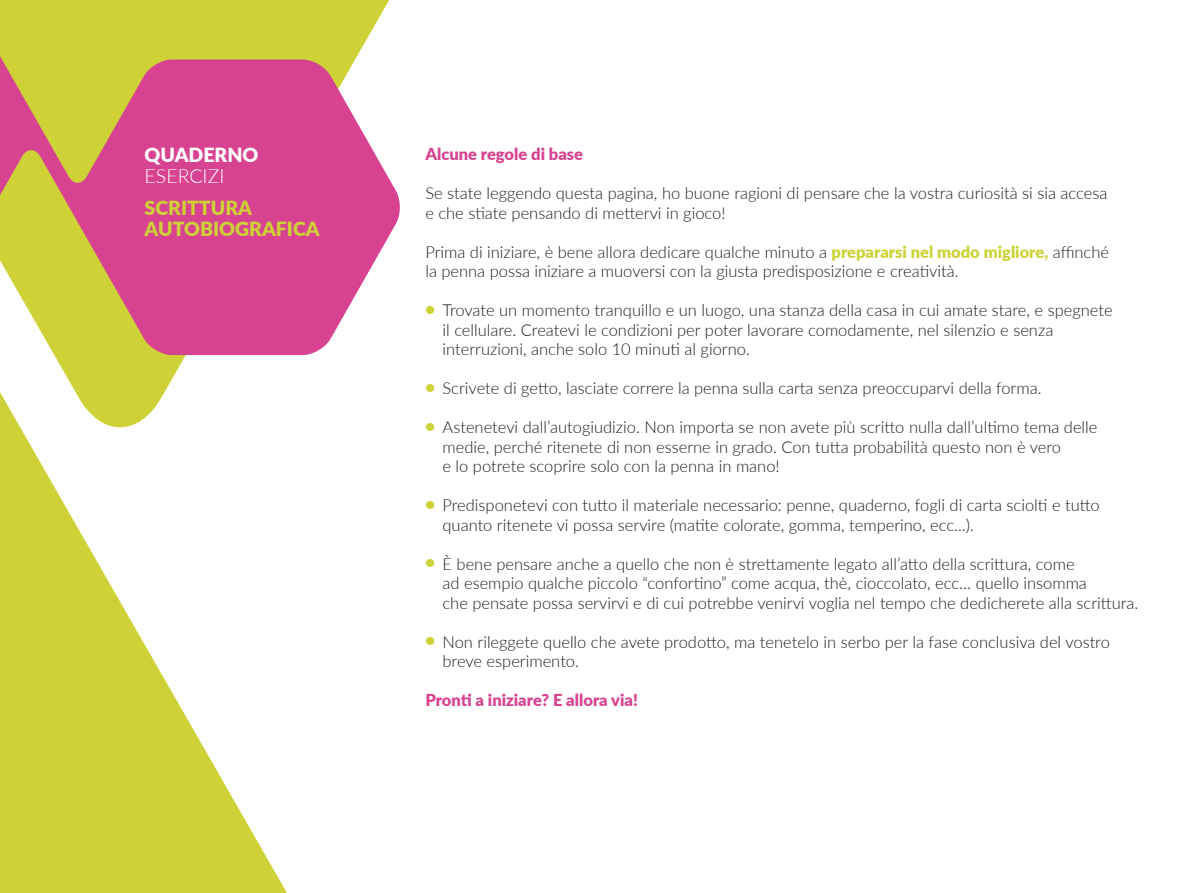
<style>
.page{position:relative;width:1191px;height:893px;background:#fff}
.page>*{position:absolute;margin:0;border:0;box-sizing:border-box;transform-origin:0 0}
.t1{font:900 19.5px/21px "Lato";color:#ced236}
.t2{font:900 19.5px "Lato";color:#fff}
.t3{font:300 19.5px "Lato";color:#fff}
.t4{font:300 16.5px/19.5px "Lato";color:#1d1d1b}
.t5{font:900 16.5px "Lato";color:#d74391}
.s1{font-weight:900;color:#ced236}
</style>
<div class="page">
<svg style="left:0;top:0;width:389px;height:893px"></svg>
<svg style="left:0;top:26px;width:400px;height:329px;background:#d88080"></svg>
<p class="t2" style="left:145px;top:141px;width:115px">QUADERNO</p>
<p class="t3" style="left:145px;top:163px;width:81px">ESERCIZI</p>
<p class="t1" style="left:145px;top:196px;width:176px">SCRITTURA<br>AUTOBIOGRAFICA</p>
<p class="t5" style="left:425px;top:142px;width:159px">Alcune regole di base</p>
<p class="t4" style="left:425px;top:183px;width:683px">Se state leggendo questa pagina, ho buone ragioni di pensare che la vostra curiosità si sia accesa e che stiate pensando di mettervi in gioco!</p>
<p class="t4" style="left:425px;top:241px;width:685px">Prima di iniziare, è bene allora dedicare qualche minuto a <span class="s1">prepararsi nel modo migliore,</span> affinché la penna possa iniziare a muoversi con la giusta predisposizione e creatività.</p>
<p class="t4" style="left:442px;top:300px;width:671px;text-indent:-17px"><span class="s1">•</span> Trovate un momento tranquillo e un luogo, una stanza della casa in cui amate stare, e spegnete il cellulare. Createvi le condizioni per poter lavorare comodamente, nel silenzio e senza interruzioni, anche solo 10 minuti al giorno.</p>
<p class="t4" style="left:425px;top:378px;width:618px"><span class="s1">•</span> Scrivete di getto, lasciate correre la penna sulla carta senza preoccuparvi della forma.</p>
<p class="t4" style="left:442px;top:417px;width:656px;text-indent:-17px"><span class="s1">•</span> Astenetevi dall’autogiudizio. Non importa se non avete più scritto nulla dall’ultimo tema delle medie, perché ritenete di non esserne in grado. Con tutta probabilità questo non è vero<br>e lo potrete scoprire solo con la penna in mano!</p>
<p class="t4" style="left:442px;top:495px;width:659px;text-indent:-17px"><span class="s1">•</span> Predisponetevi con tutto il materiale necessario: penne, quaderno, fogli di carta sciolti e tutto quanto ritenete vi possa servire (matite colorate, gomma, temperino, ecc...).</p>
<p class="t4" style="left:442px;top:553px;width:697px;text-indent:-17px"><span class="s1">•</span> È bene pensare anche a quello che non è strettamente legato all’atto della scrittura, come<br>ad esempio qualche piccolo “confortino” come acqua, thè, cioccolato, ecc… quello insomma<br>che pensate possa servirvi e di cui potrebbe venirvi voglia nel tempo che dedicherete alla scrittura.</p>
<p class="t4" style="left:442px;top:631px;width:669px;text-indent:-17px"><span class="s1">•</span> Non rileggete quello che avete prodotto, ma tenetelo in serbo per la fase conclusiva del vostro breve esperimento.</p>
<p class="t5" style="left:425px;top:688px;width:214px">Pronti a iniziare? E allora via!</p>
</div>
